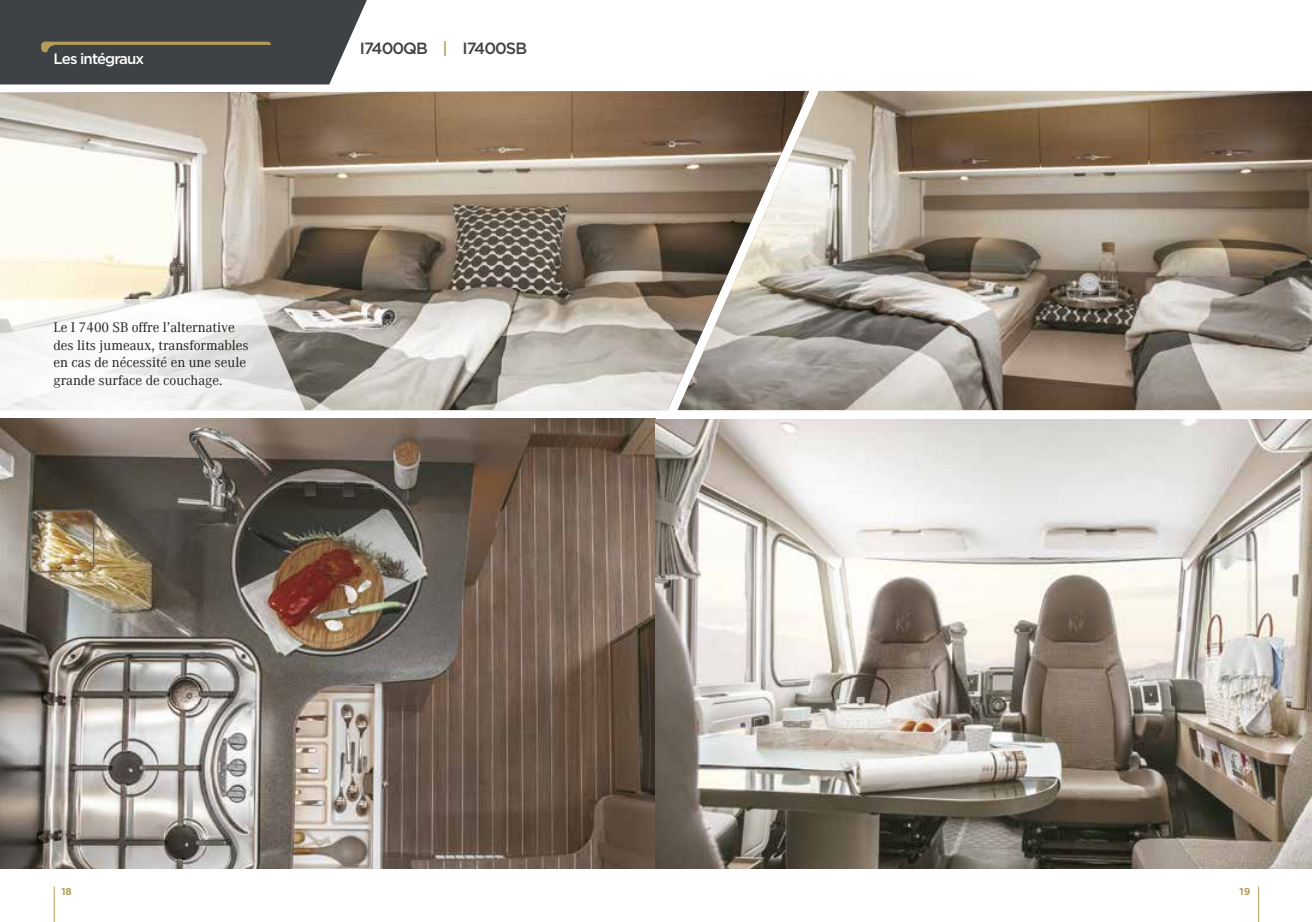
<style>
.page{position:relative;width:1312px;height:922px;background:#fff}
.page>*{position:absolute;margin:0;border:0;box-sizing:border-box;transform-origin:0 0}
.t1{font:500 16.25px "Gotham";letter-spacing:-.06em;color:#3f4245}
.t2{font:500 15px "Gotham";letter-spacing:-.06em;color:#fff}
.t3{font:13.75px/17.5px "Corporate ABQ";color:#222221}
.t4{font:700 10px "Gotham";color:#b49d5b}
.s1{color:#b49d5b}
</style>
<div class="page">
<img style="left:0;top:91px;width:677px;height:319px">
<img style="left:677px;top:91px;width:634px;height:319px">
<img style="left:0;top:418px;width:1311px;height:450px">
<svg style="left:0;top:0;width:367px;height:84px;background:#4b4e4f"></svg>
<svg style="left:0;top:298px;width:305px;height:113px"></svg>
<hr style="left:54px;top:886px;width:1px;height:35px;background:#b49d5b">
<hr style="left:1257px;top:886px;width:1px;height:35px;background:#b49d5b">
<p class="t2" style="left:54px;top:49px;width:92px">Les intégraux</p>
<p class="t3" style="left:53px;top:318px;width:197px">Le I 7400 SB offre l’alternative des lits jumeaux, transformables en cas de nécessité en une seule grande surface de couchage.</p>
<p class="t1" style="left:360px;top:37px;width:169px">I7400QB <span class="s1">|</span> I7400SB</p>
<p class="t4" style="left:61px;top:884px;width:12px">18</p>
<p class="t4" style="left:1239px;top:884px;width:12px">19</p>
</div>
